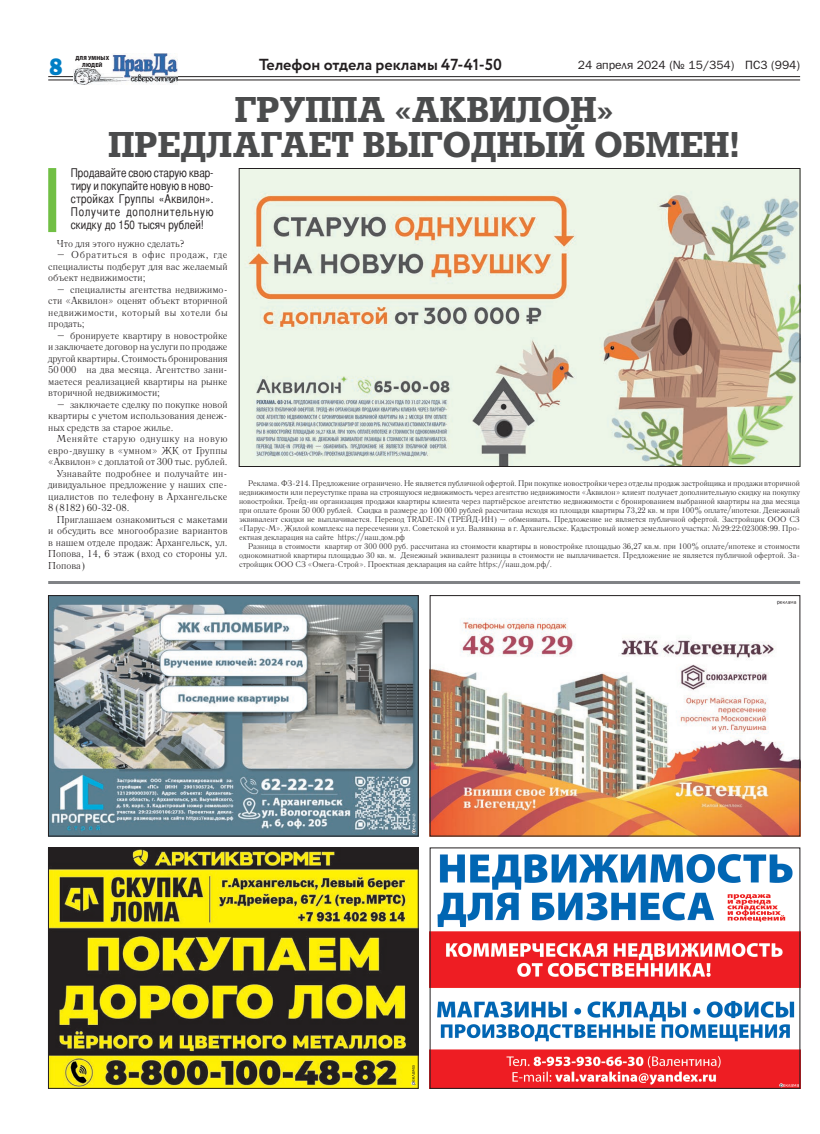
<style>
.page{position:relative;width:820px;height:1134px;background:#fff}
.page>*{position:absolute;margin:0;border:0;box-sizing:border-box;transform-origin:0 0}
.t1{font:700 35px/35px "Rodeo C";color:#4b4c4d;text-align:center}
.t2{font:24px "Bloknot Heavy C";color:#007ec5;scale:.9 1}
.t3{font:700 16px "Circe";color:#231f20}
.t4{font:12px/13px "Bastion C";letter-spacing:.03em;color:#231f20;text-align:justify}
.t5{font:12px "Bloknot C";color:#231f20}
.t6{font:10px/11.5px "Literaturnaya C";color:#231f20;text-align:justify}
.t7{font:10px "Literaturnaya C";letter-spacing:.02em;color:#231f20}
.t8{font:10px "Literaturnaya C";letter-spacing:.05em;color:#231f20}
.t9{font:8px/9px "Literaturnaya C";color:#231f20;text-align:justify}
.t10{font:900 6px/7px "Myriad Pro";letter-spacing:.02em;color:#231f20;text-align:center;scale:.93 1}
</style>
<div class="page">
<hr style="left:48px;top:76px;width:751px;height:1px;background:#231f20">
<hr style="left:48px;top:80px;width:751px;height:1px;background:#231f20">
<img style="left:74px;top:54px;width:103px;height:30px">
<svg style="left:74px;top:54px;width:38px;height:27px"></svg>
<img style="left:50px;top:850px;width:366px;height:237px">
<div style="left:48px;top:848px;width:370px;height:241px;border:1px solid #231f20"></div>
<svg style="left:411px;top:1065px;width:4px;height:20px"></svg>
<hr style="left:48px;top:581px;width:751px;height:3px;background:#808285">
<div style="left:48px;top:168px;width:8px;height:64px;background:#71bf44"></div>
<img style="left:431px;top:854px;width:366px;height:233px">
<div style="left:429px;top:848px;width:370px;height:241px;border:1px solid #231f20"></div>
<svg style="left:779px;top:1083px;width:19px;height:5px"></svg>
<img style="left:50px;top:597px;width:366px;height:237px">
<div style="left:48px;top:595px;width:370px;height:241px;border:1px solid #231f20"></div>
<svg style="left:411px;top:814px;width:5px;height:19px"></svg>
<img style="left:241px;top:170px;width:556px;height:295px">
<div style="left:239px;top:168px;width:560px;height:299px;border:1px solid #231f20"></div>
<img style="left:431px;top:601px;width:366px;height:233px">
<div style="left:429px;top:595px;width:370px;height:241px;border:1px solid #231f20"></div>
<svg style="left:776px;top:600px;width:19px;height:5px"></svg>
<p class="t10" style="left:75px;top:54px;width:38px">ДЛЯ УМНЫХ<br>ЛЮДЕЙ</p>
<h3 class="t3" style="left:259px;top:54px;width:244px">Телефон отдела рекламы 47-41-50</h3>
<h2 class="t2" style="left:50px;top:53px;width:16px">8</h2>
<h3 class="t5" style="left:577px;top:58px;width:224px">24 апреля 2024 (№ 15/354) ПСЗ (994)</h3>
<h1 class="t1" style="left:108px;top:92px;width:632px">ГРУППА «АКВИЛОН»<br>ПРЕДЛАГАЕТ ВЫГОДНЫЙ ОБМЕН!</h1>
<h3 class="t4" style="left:71px;top:167px;width:144px">Продавайте свою старую квар&shy;тиру и покупайте новую в ново&shy;стройках Группы «Аквилон».<br>Получите дополнительную скидку до 150 тысяч рублей!</h3>
<p class="t6" style="left:57px;top:237px;width:129px">Что для этого нужно сделать?</p>
<p class="t6" style="left:48px;top:249px;width:181px;text-indent:8px">– Обратиться в офис продаж, где специалисты подберут для вас желаемый объект недвижимости;</p>
<p class="t6" style="left:48px;top:283px;width:181px;text-indent:9px">– специалисты агентства недвижимо&shy;сти «Аквилон» оценят объект вторичной недвижимости, который вы хотели бы продать;</p>
<p class="t6" style="left:48px;top:329px;width:181px;text-indent:9px">– бронируете квартиру в новостройке и заключаете договор на услуги по продаже другой квартиры. Стоимость бронирования 50 000 ₽ на два месяца. Агентство зани&shy;маетеся реализацией квартиры на рынке вторичной недвижимости;</p>
<p class="t6" style="left:48px;top:398px;width:181px;text-indent:9px">– заключаете сделку по покупке новой квартиры с учетом использования денеж&shy;ных средств за старое жилье.</p>
<p class="t8" style="left:57px;top:433px;width:172px">Меняйте старую однушку на новую</p>
<p class="t7" style="left:48px;top:444px;width:181px">евро-двушку в «умном» ЖК от Группы</p>
<p class="t6" style="left:48px;top:456px;width:181px">«Аквилон» с доплатой от 300 тыс. рублей.</p>
<p class="t6" style="left:57px;top:467px;width:172px">Узнавайте подробнее и получайте ин-</p>
<p class="t6" style="left:48px;top:479px;width:181px">дивидуальное предложение у наших спе-</p>
<p class="t7" style="left:48px;top:490px;width:181px">циалистов по телефону в Архангельске</p>
<p class="t6" style="left:48px;top:502px;width:83px">8 (8182) 60-32-08.</p>
<p class="t6" style="left:57px;top:513px;width:172px">Приглашаем ознакомиться с макетами</p>
<p class="t6" style="left:48px;top:525px;width:181px">и обсудить все многообразие вариантов</p>
<p class="t6" style="left:48px;top:536px;width:181px">в нашем отделе продаж: Архангельск, ул.</p>
<p class="t6" style="left:48px;top:548px;width:181px">Попова, 14, 6 этаж (вход со стороны ул.</p>
<p class="t6" style="left:48px;top:559px;width:38px">Попова)</p>
<p class="t9" style="left:239px;top:479px;width:562px;text-indent:9px">Реклама. ФЗ-214. Предложение ограничено. Не является публичной офертой. При покупке новостройки через отделы продаж застройщика и продажи вторичной недвижимости или переуступке права на строящуюся недвижимость через агентство недвижимости «Аквилон» клиент получает дополнительную скидку на покупку новостройки. Трейд-ин организация продажи квартиры клиента через партнёрское агентство недвижимости с бронированием выбранной квартиры на два месяца при оплате брони 50 000 рублей. Скидка в размере до 100 000 рублей рассчитана исходя из площади квартиры 73,22 кв. м при 100% оплате/ипотеки. Денежный эквивалент скидки не выплачивается. Перевод TRADE-IN (ТРЕЙД-ИН) – обменивать. Предложение не является публичной офертой. Застройщик ООО СЗ «Парус-М». Жилой комплекс на пересечении ул. Советской и ул. Валявкина в г. Архангельске. Кадастровый номер земельного участка: №29:22:023008:99. Про&shy;ектная декларация на сайте https://наш.дом.рф</p>
<p class="t9" style="left:239px;top:542px;width:562px;text-indent:9px">Разница в стоимости квартир от 300 000 руб. рассчитана из стоимости квартиры в новостройке площадью 36,27 кв.м. при 100% оплате/ипотеке и стоимости однокомнатной квартиры площадью 30 кв. м. Денежный эквивалент разницы в стоимости не выплачивается. Предложение не является публичной офертой. За&shy;стройщик ООО СЗ «Омега-Строй». Проектная декларация на сайте https://наш.дом.рф/.</p>
</div>
